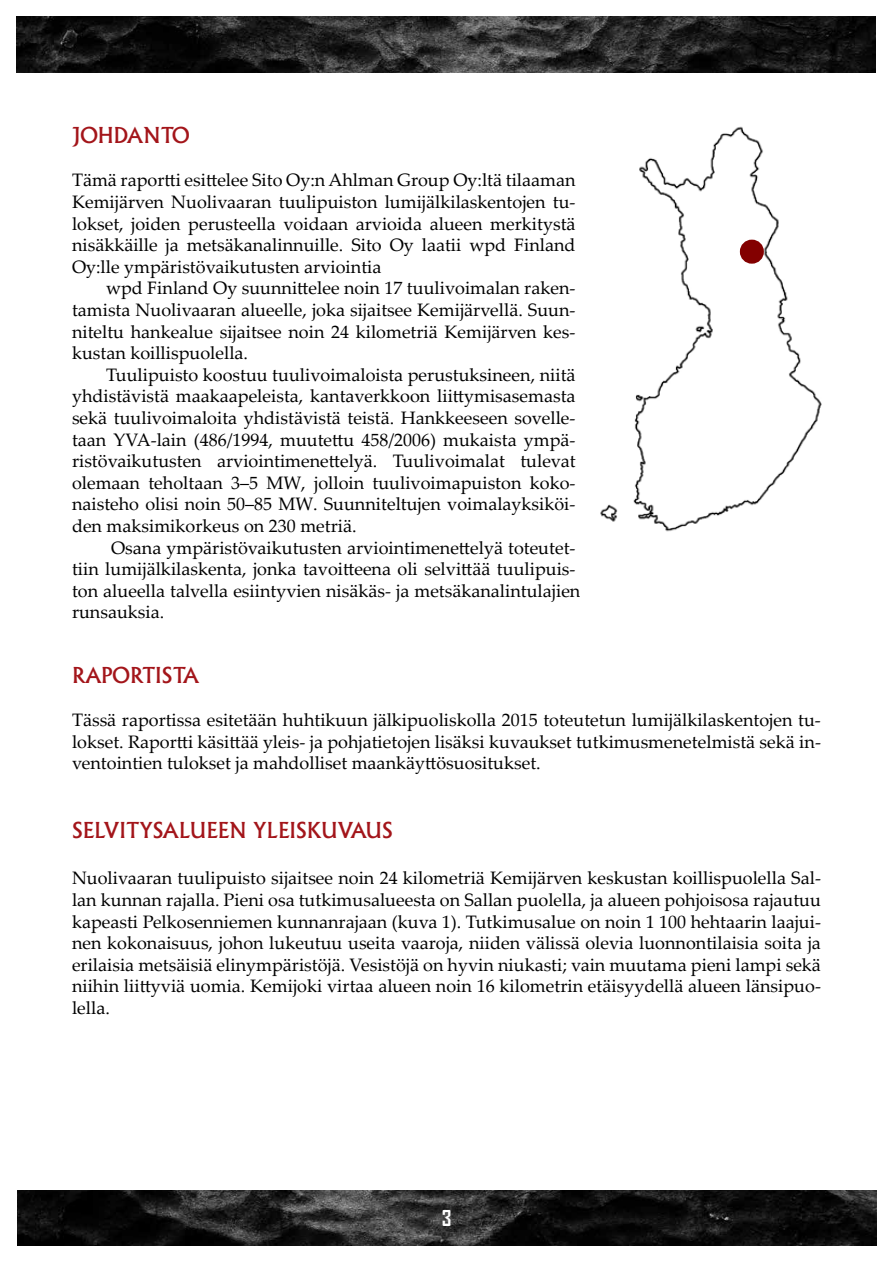
<style>
.page{position:relative;width:893px;height:1263px;background:#fff}
.page>*{position:absolute;margin:0;border:0;box-sizing:border-box;transform-origin:0 0}
.t1{font:500 21px "Albertus";color:#a3151a}
.t2{font:700 21px "Agency FB";color:#fff}
.t3{font:18px/21.6px "Palatino Linotype";color:#000;text-align:justify}
</style>
<div class="page">
<img style="left:17px;top:17px;width:859px;height:55px">
<img style="left:17px;top:1191px;width:859px;height:55px">
<img style="left:600px;top:126px;width:222px;height:406px">
<div style="left:740px;top:240px;width:24px;height:24px;border:12px solid #830000;border-radius:50%"></div>
<p class="t1" style="left:72px;top:123px;width:104px">JOHDANTO</p>
<p class="t3" style="left:72px;top:169px;width:505px">Tämä raportti esittelee Sito Oy:n Ahlman Group Oy:ltä tilaaman Kemijärven Nuolivaaran tuulipuiston lumijälkilaskentojen tu&shy;lokset, joiden perusteella voidaan arvioida alueen merkitystä nisäkkäille ja metsäkanalinnuille. Sito Oy laatii wpd Finland Oy:lle ympäristövaikutusten arviointia</p>
<p class="t3" style="left:72px;top:277px;width:505px;text-indent:34px">wpd Finland Oy suunnittelee noin 17 tuulivoimalan raken&shy;tamista Nuolivaaran alueelle, joka sijaitsee Kemijärvellä. Suun&shy;niteltu hankealue sijaitsee noin 24 kilometriä Kemijärven kes&shy;kustan koillispuolella.</p>
<p class="t3" style="left:72px;top:363px;width:505px;text-indent:34px">Tuulipuisto koostuu tuulivoimaloista perustuksineen, niitä yhdistävistä maakaapeleista, kantaverkkoon liittymisasemasta sekä tuulivoimaloita yhdistävistä teistä. Hankkeeseen sovelle&shy;taan YVA-lain (486/1994, muutettu 458/2006) mukaista ympä&shy;ristövaikutusten arviointimenettelyä. Tuulivoimalat tulevat olemaan teholtaan 3–5 MW, jolloin tuulivoimapuiston koko&shy;naisteho olisi noin 50–85 MW. Suunniteltujen voimalayksiköi&shy;den maksimikorkeus on 230 metriä.</p>
<p class="t3" style="left:72px;top:536px;width:510px;text-align:left;text-indent:39px">Osana ympäristövaikutusten arviointimenettelyä toteutet&shy;tiin lumijälkilaskenta, jonka tavoitteena oli selvittää tuulipuis&shy;ton alueella talvella esiintyvien nisäkäs- ja metsäkanalintulajien runsauksia.</p>
<p class="t1" style="left:72px;top:662px;width:122px">RAPORTISTA</p>
<p class="t3" style="left:72px;top:708px;width:750px">Tässä raportissa esitetään huhtikuun jälkipuoliskolla 2015 toteutetun lumijälkilaskentojen tu&shy;lokset. Raportti käsittää yleis- ja pohjatietojen lisäksi kuvaukset tutkimusmenetelmistä sekä in&shy;ventointien tulokset ja mahdolliset maankäyttösuositukset.</p>
<p class="t1" style="left:72px;top:817px;width:60px">SELVITYS</p>
<p class="t1" style="left:163px;top:817px;width:30px">ALUEE</p>
<p class="t1" style="left:230px;top:817px;width:36px">N YLEIS</p>
<p class="t1" style="left:307px;top:817px;width:72px">KU VAUS</p>
<p class="t3" style="left:72px;top:867px;width:750px">Nuolivaaran tuulipuisto sijaitsee noin 24 kilometriä Kemijärven keskustan koillispuolella Sal&shy;lan kunnan rajalla. Pieni osa tutkimusalueesta on Sallan puolella, ja alueen pohjoisosa rajautuu kapeasti Pelkosenniemen kunnanrajaan (kuva 1). Tutkimusalue on noin 1 100 hehtaarin laajui&shy;nen kokonaisuus, johon lukeutuu useita vaaroja, niiden välissä olevia luonnontilaisia soita ja erilaisia metsäisiä elinympäristöjä. Vesistöjä on hyvin niukasti; vain muutama pieni lampi sekä niihin liittyviä uomia. Kemijoki virtaa alueen noin 16 kilometrin etäisyydellä alueen länsipuo&shy;lella.</p>
<p class="t2" style="left:442px;top:1205px;width:11px">3</p>
</div>
